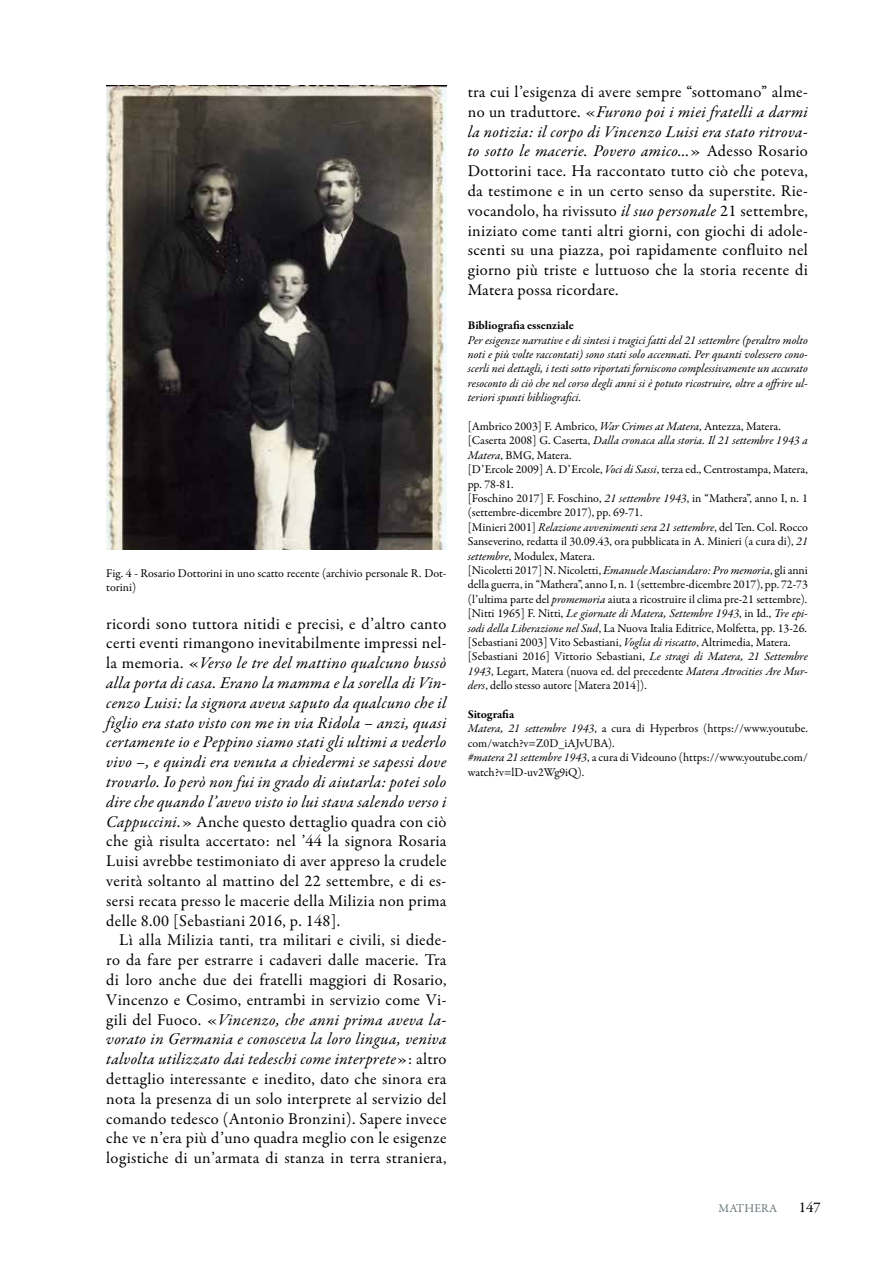
<style>
.page{position:relative;width:893px;height:1263px;background:#fff}
.page>*{position:absolute;margin:0;border:0;box-sizing:border-box;transform-origin:0 0}
.t1{font:16.5px/19.8px "Garamond Premr Pro";letter-spacing:.025em;color:#000;text-align:justify}
.t2{font:italic 16.5px/19.8px "Garamond Premr Pro";letter-spacing:.02em;color:#000;text-align:justify}
.t3{font:15px "Garamond Premr Pro";color:#000}
.t4{font:12px/14.4px "Garamond Premr Pro";color:#000}
.t5{font:italic 12px/14.4px "Garamond Premr Pro";letter-spacing:-.005em;color:#000;text-align:justify}
.t6{font:700 12px "Garamond Premr Pro";color:#000}
.t7{font:12px "Garamond Premr Pro";letter-spacing:.01em;color:#69747a}
.s1{font-style:normal}
.s2{font-style:italic}
.s3{font-weight:700}
</style>
<div class="page">
<img style="left:106px;top:85px;width:340px;height:465px">
<p class="t4" style="left:106px;top:566px;width:342px">Fig. 4 - Rosario Dottorini in uno scatto recente (archivio personale R. Dot&shy;torini)</p>
<p class="t2" style="left:106px;top:614px;width:343px"><span class="s1">ricordi sono tuttora nitidi e precisi, e d’altro canto certi eventi rimangono inevitabilmente impressi nel&shy;la memoria. «</span>Verso le tre del mattino qualcuno bussò alla porta di casa. Erano la mamma e la sorella di Vin&shy;cenzo Luisi: la signora aveva saputo da qualcuno che il figlio era stato visto con me in via Ridola – anzi, quasi certamente io e Peppino siamo stati gli ultimi a vederlo vivo –, e quindi era venuta a chiedermi se sapessi dove trovarlo. Io però non fui in grado di aiutarla: potei solo dire che quando l’avevo visto io lui stava salendo verso i Cappuccini.<span class="s1">» Anche questo dettaglio quadra con ciò che già risulta accertato: nel ’44 la signora Rosaria Luisi avrebbe testimoniato di aver appreso la crudele verità soltanto al mattino del 22 settembre, e di es&shy;sersi recata presso le macerie della Milizia non prima delle 8.00 [Sebastiani 2016, p. 148].</span></p>
<p class="t1" style="left:106px;top:931px;width:342px;text-indent:13px">Lì alla Milizia tanti, tra militari e civili, si diede&shy;ro da fare per estrarre i cadaveri dalle macerie. Tra di loro anche due dei fratelli maggiori di Rosario, Vincenzo e Cosimo, entrambi in servizio come Vi&shy;gili del Fuoco. «<span class="s2">Vincenzo, che anni prima aveva la&shy;vorato in Germania e conosceva la loro lingua, veniva talvolta utilizzato dai tedeschi come interprete</span>»: altro dettaglio interessante e inedito, dato che sinora era nota la presenza di un solo interprete al servizio del comando tedesco (Antonio Bronzini). Sapere invece che ve n’era più d’uno quadra meglio con le esigenze logistiche di un’armata di stanza in terra straniera,</p>
<p class="t1" style="left:468px;top:82px;width:342px">tra cui l’esigenza di avere sempre “sottomano” alme&shy;no un traduttore. «<span class="s2">Furono poi i miei fratelli a darmi la notizia: il corpo di Vincenzo Luisi era stato ritrova&shy;to sotto le macerie. Povero amico…</span>» Adesso Rosario Dottorini tace. Ha raccontato tutto ciò che poteva, da testimone e in un certo senso da superstite. Rie&shy;vocandolo, ha rivissuto <span class="s2">il suo personale</span> 21 settembre, iniziato come tanti altri giorni, con giochi di adole&shy;scenti su una piazza, poi rapidamente confluito nel giorno più triste e luttuoso che la storia recente di Matera possa ricordare.</p>
<p class="t6" style="left:468px;top:318px;width:108px">Bibliografia essenziale</p>
<p class="t5" style="left:468px;top:333px;width:342px">Per esigenze narrative e di sintesi i tragici fatti del 21 settembre (peraltro molto noti e più volte raccontati) sono stati solo accennati. Per quanti volessero cono&shy;scerli nei dettagli, i testi sotto riportati forniscono complessivamente un accurato resoconto di ciò che nel corso degli anni si è potuto ricostruire, oltre a offrire ul&shy;teriori spunti bibliografici.</p>
<p class="t4" style="left:468px;top:419px;width:342px">[Ambrico 2003] F. Ambrico, <span class="s2">War Crimes at Matera</span>, Antezza, Matera. [Caserta 2008] G. Caserta, <span class="s2">Dalla cronaca alla storia. Il 21 settembre 1943 a Matera</span>, BMG, Matera.<br>[D’Ercole 2009] A. D’Ercole, <span class="s2">Voci di Sassi</span>, terza ed., Centrostampa, Matera, pp. 78-81.<br>[Foschino 2017] F. Foschino, <span class="s2">21 settembre 1943</span>, in “Mathera”, anno I, n. 1 (settembre-dicembre 2017), pp. 69-71.<br>[Minieri 2001] <span class="s2">Relazione avvenimenti sera 21 settembre</span>, del Ten. Col. Rocco Sanseverino, redatta il 30.09.43, ora pubblicata in A. Minieri (a cura di), <span class="s2">21 settembre</span>, Modulex, Matera.<br>[Nicoletti 2017] N. Nicoletti, <span class="s2">Emanuele Masciandaro: Pro memoria</span>, gli anni della guerra, in “Mathera”, anno I, n. 1 (settembre-dicembre 2017), pp. 72-73 (l’ultima parte del <span class="s2">promemoria</span> aiuta a ricostruire il clima pre-21 settembre). [Nitti 1965] F. Nitti, <span class="s2">Le giornate di Matera, Settembre 1943</span>, in Id., <span class="s2">Tre epi&shy;sodi della Liberazione nel Sud</span>, La Nuova Italia Editrice, Molfetta, pp. 13-26. [Sebastiani 2003] Vito Sebastiani, <span class="s2">Voglia di riscatto</span>, Altrimedia, Matera. [Sebastiani 2016] Vittorio Sebastiani, <span class="s2">Le stragi di Matera, 21 Settembre 1943</span>, Legart, Matera (nuova ed. del precedente <span class="s2">Matera Atrocities Are Mur&shy;ders</span>, dello stesso autore [Matera 2014]).</p>
<p class="t4" style="left:468px;top:707px;width:342px"><span class="s3">Sitografia<br></span><span class="s2">Matera, 21 settembre 1943</span>, a cura di Hyperbros (https://www.youtube. com/watch?v=Z0D_iAJvUBA).<br><span class="s2">#matera 21 settembre 1943</span>, a cura di Videouno (https://www.youtube.com/ watch?v=lD-uv2Wg9iQ).</p>
<p class="t7" style="left:719px;top:1201px;width:60px">MATHERA</p>
<p class="t3" style="left:799px;top:1198px;width:23px">147</p>
</div>
